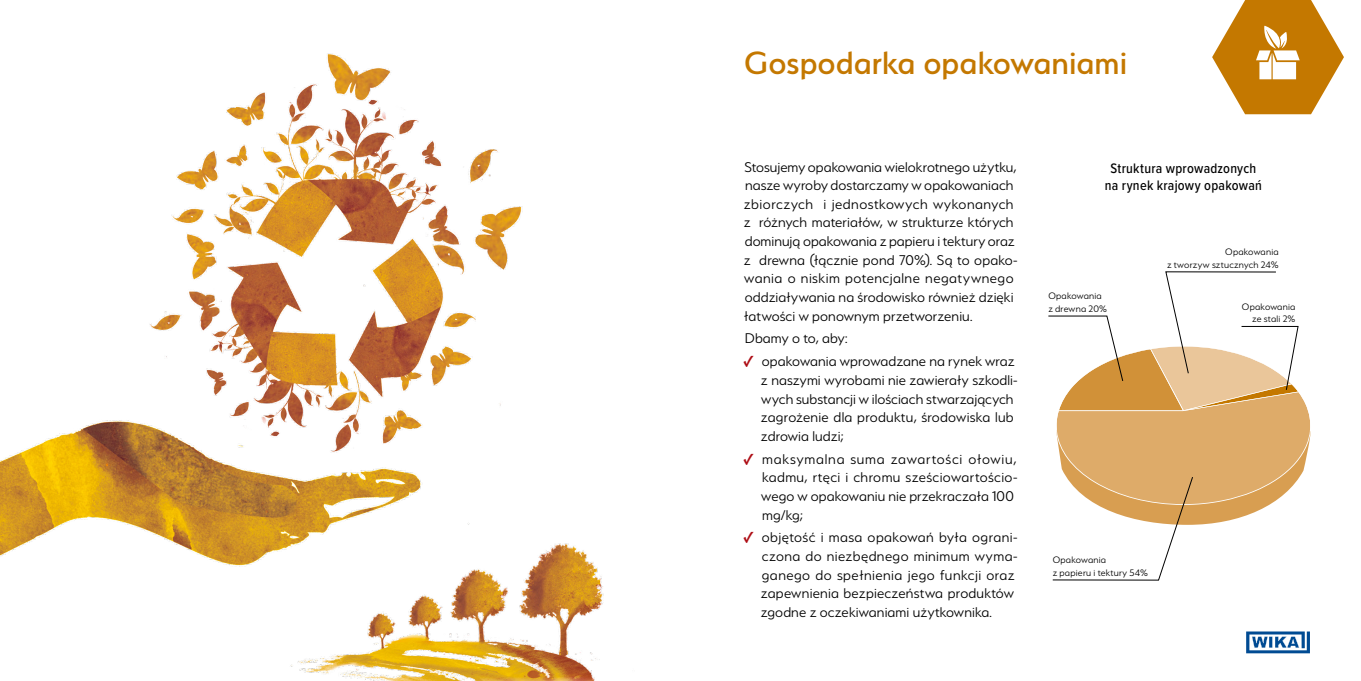
<style>
.page{position:relative;width:1361px;height:681px;background:#fff}
.page>*{position:absolute;margin:0;border:0;box-sizing:border-box;transform-origin:0 0}
.t1{font:500 36px "Serenity";color:#c47800}
.t2{font:300 15.75px/18.6px "Serenity";letter-spacing:.01em;color:#000}
.t3{font:500 14.25px/17.2px "Proxima Nova Cond";letter-spacing:.02em;color:#000;text-align:center}
.t4{font:300 10.5px/12.6px "Serenity";letter-spacing:.02em;color:#000}
.s1{font-family:"Acumin Pro";font-weight:900;font-size:13.5px;color:#ae0e16}
</style>
<div class="page">
<img style="left:0;top:53px;width:604px;height:627px">
<svg style="left:1048px;top:271px;width:263px;height:309px"></svg>
<svg style="left:1246px;top:631px;width:64px;height:22px"></svg>
<svg style="left:1212px;top:0;width:132px;height:114px"></svg>
<h1 class="t1" style="left:744px;top:43px;width:384px">Gospodarka opakowaniami</h1>
<p class="t2" style="left:744px;top:157px;width:275px">Stosujemy opakowania wielokrotnego użytku, nasze wyroby dostarczamy w opakowaniach zbiorczych i jednostkowych wykonanych z różnych materiałów, w strukturze których dominują opakowania z papieru i tektury oraz z drewna (łącznie pond 70%). Są to opako&shy;wania o niskim potencjalne negatywnego oddziaływania na środowisko również dzięki łatwości w ponownym przetworzeniu.</p>
<p class="t2" style="left:745px;top:329px;width:104px">Dbamy o to, aby:</p>
<p class="t2" style="left:761px;top:352px;width:258px;text-indent:-17px"><span class="s1">✓</span> opakowania wprowadzane na rynek wraz z naszymi wyrobami nie zawierały szkodli&shy;wych substancji w ilościach stwarzających zagrożenie dla produktu, środowiska lub zdrowia ludzi;</p>
<p class="t2" style="left:761px;top:449px;width:258px;text-indent:-18px"><span class="s1">✓</span> maksymalna suma zawartości ołowiu, kadmu, rtęci i chromu sześciowartościo&shy;wego w opakowaniu nie przekraczała 100 mg/kg;</p>
<p class="t2" style="left:761px;top:528px;width:258px;text-indent:-17px"><span class="s1">✓</span> objętość i masa opakowań była ograni&shy;czona do niezbędnego minimum wyma&shy;ganego do spełnienia jego funkcji oraz zapewnienia bezpieczeństwa produktów zgodne z oczekiwaniami użytkownika.</p>
<p class="t3" style="left:1105px;top:159px;width:159px">Struktura wprowadzonych na rynek krajowy opakowań</p>
<p class="t4" style="left:1048px;top:289px;width:60px">Opakowania z drewna 20%</p>
<p class="t4" style="left:1167px;top:245px;width:113px;text-align:right">Opakowania<br>z tworzyw sztucznych 24%</p>
<p class="t4" style="left:1242px;top:300px;width:55px;text-align:right">Opakowania ze stali 2%</p>
<p class="t4" style="left:1052px;top:553px;width:97px">Opakowania<br>z papieru i tektury 54%</p>
</div>
